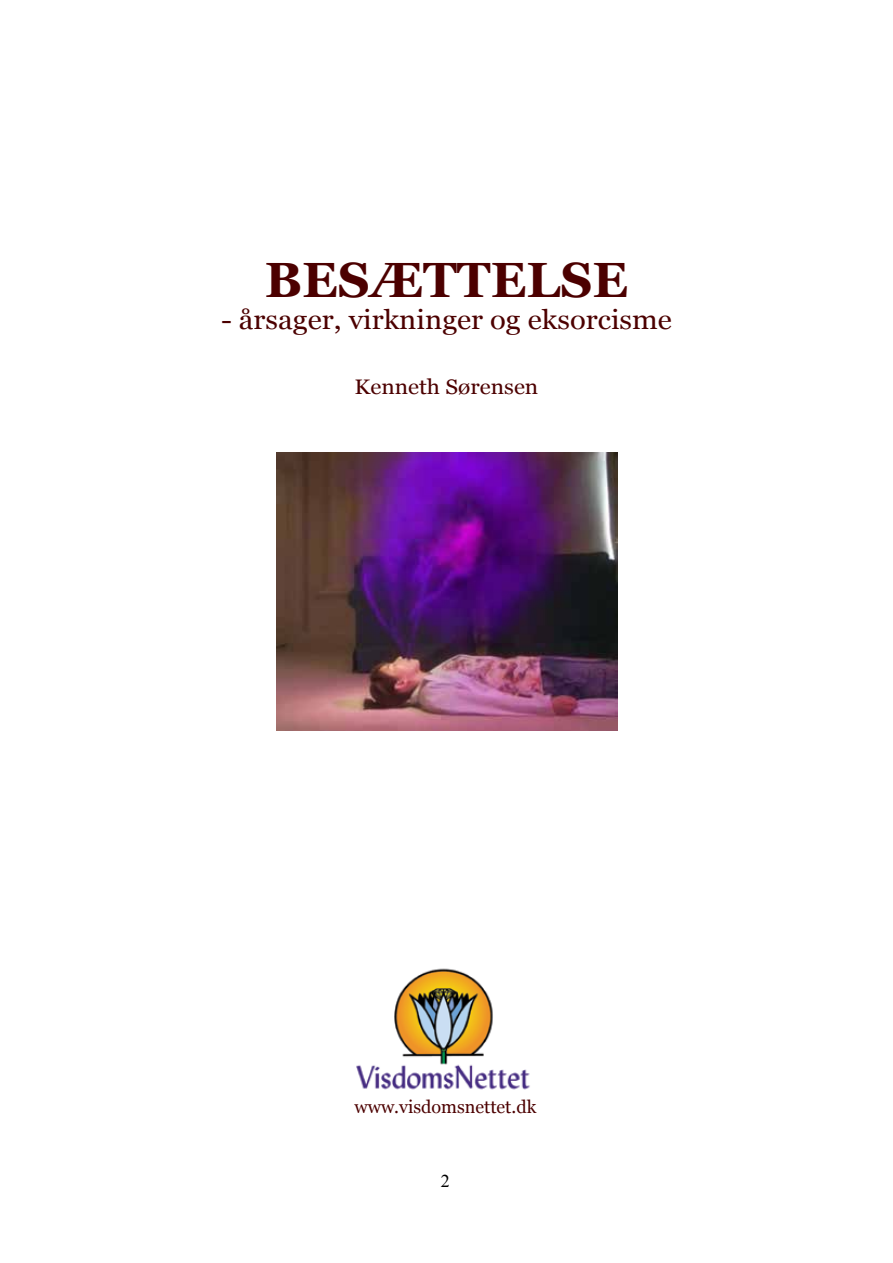
<style>
.page{position:relative;width:893px;height:1263px;background:#fff}
.page>*{position:absolute;margin:0;border:0;box-sizing:border-box;transform-origin:0 0}
.t1{font:700 49.5px "Georgia";color:#4c0000}
.t2{font:27px "Georgia";color:#4c0000;scale:1.08 1}
.t3{font:21px "Georgia";color:#4c0000;scale:1.08 1}
.t4{font:18px "Georgia";color:#4c0000}
.t5{font:18px "Times New Roman";color:#000}
</style>
<div class="page">
<img style="left:356px;top:968px;width:174px;height:122px">
<img style="left:277px;top:453px;width:340px;height:277px">
<h1 class="t1" style="left:265px;top:248px;width:365px">BESÆTTELSE</h1>
<p class="t2" style="left:221px;top:304px;width:419px">- årsager, virkninger og eksorcisme</p>
<p class="t3" style="left:355px;top:374px;width:172px">Kenneth Sørensen</p>
<p class="t4" style="left:354px;top:1096px;width:183px">www.visdomsnettet.dk</p>
<p class="t5" style="left:441px;top:1169px;width:10px">2</p>
</div>
